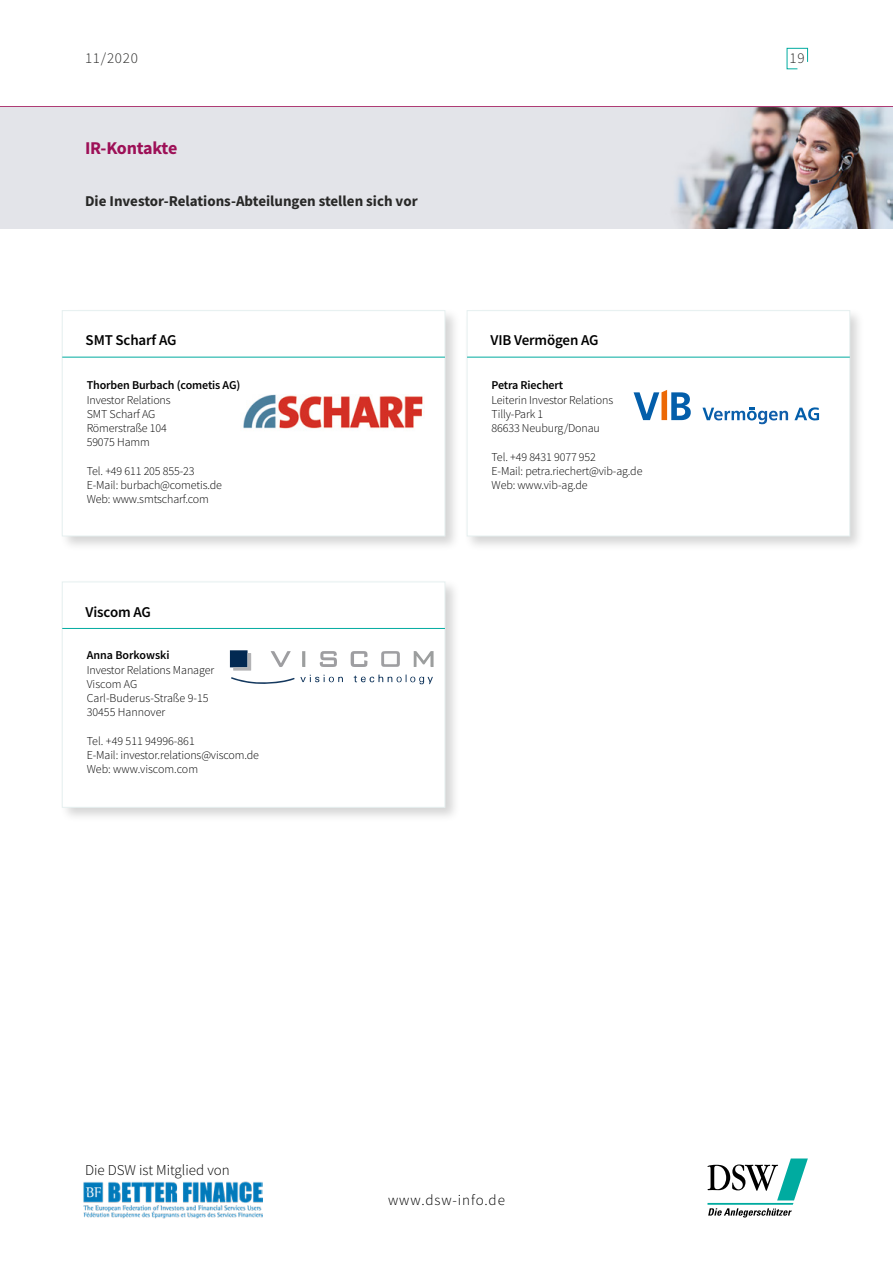
<style>
.page{position:relative;width:893px;height:1263px;background:#fff}
.page>*{position:absolute;margin:0;border:0;box-sizing:border-box;transform-origin:0 0}
.t1{font:700 18px "Source Sans Pro";letter-spacing:-.02em;color:#9d1057}
.t2{font:700 15px "Source Sans Pro";color:#282827}
.t3{font:600 15px "Source Sans Pro";letter-spacing:-.01em;color:#000}
.t4{font:300 15px "Source Sans Pro";color:#000}
.t5{font:300 15px "Source Sans Pro";letter-spacing:.06em;color:#000}
.t6{font:300 15px "Source Sans Pro";letter-spacing:.05em;color:#282827}
.t7{font:300 12px/14.2px "Source Sans Pro";letter-spacing:-.01em;color:#000}
.t8{font:600 12px "Source Sans Pro";letter-spacing:-.01em;color:#000}
</style>
<div class="page">
<svg style="left:786px;top:48px;width:22px;height:22px"></svg>
<hr style="left:0;top:106px;width:893px;height:1px;background:#9d1057">
<svg style="left:707px;top:1158px;width:101px;height:59px"></svg>
<img style="left:83px;top:1182px;width:180px;height:37px">
<div style="left:59px;top:578px;width:401px;height:245px;background:#000;opacity:.17"></div>
<div style="left:62px;top:582px;width:383px;height:225px;background:#fff;border:1px solid #e6f0f0"></div>
<hr style="left:62px;top:628px;width:383px;height:1px;background:#00aba0">
<svg style="left:414px;top:651px;width:20px;height:16px"></svg>
<svg style="left:351px;top:651px;width:17px;height:16px"></svg>
<svg style="left:381px;top:651px;width:19px;height:16px"></svg>
<svg style="left:354px;top:674px;width:79px;height:11px"></svg>
<svg style="left:230px;top:650px;width:113px;height:34px"></svg>
<img style="left:0;top:107px;width:893px;height:121px">
<div style="left:464px;top:307px;width:401px;height:244px;background:#000;opacity:.17"></div>
<div style="left:467px;top:310px;width:383px;height:226px;background:#fff;border:1px solid #e6f0f0"></div>
<hr style="left:467px;top:357px;width:383px;height:1px;background:#00aba0">
<svg style="left:634px;top:390px;width:57px;height:30px"></svg>
<svg style="left:794px;top:407px;width:25px;height:14px"></svg>
<svg style="left:702px;top:407px;width:86px;height:17px"></svg>
<div style="left:59px;top:307px;width:401px;height:244px;background:#000;opacity:.17"></div>
<div style="left:62px;top:310px;width:383px;height:226px;background:#fff;border:1px solid #e6f0f0"></div>
<hr style="left:62px;top:357px;width:383px;height:1px;background:#00aba0">
<img style="left:243px;top:394px;width:180px;height:35px">
<p class="t6" style="left:85px;top:49px;width:54px">11/2020</p>
<p class="t6" style="left:790px;top:49px;width:17px">19</p>
<h1 class="t1" style="left:85px;top:136px;width:94px">IR-Kontakte</h1>
<p class="t2" style="left:85px;top:191px;width:334px">Die Investor-Relations-Abteilungen stellen sich vor</p>
<p class="t3" style="left:86px;top:331px;width:92px">SMT Scharf AG</p>
<p class="t8" style="left:87px;top:377px;width:155px">Thorben Burbach (cometis AG)</p>
<p class="t7" style="left:87px;top:392px;width:86px">Investor Relations<br>SMT Scharf AG<br>Römerstraße 104<br>59075 Hamm</p>
<p class="t7" style="left:87px;top:464px;width:137px">Tel. +49 611 205 855-23<br>E-Mail: burbach@cometis.de<br>Web: www.smtscharf.com</p>
<p class="t3" style="left:86px;top:602px;width:67px">Viscom AG</p>
<p class="t8" style="left:87px;top:647px;width:85px">Anna Borkowski</p>
<p class="t7" style="left:87px;top:662px;width:129px">Investor Relations Manager<br>Viscom AG<br>Carl-Buderus-Straße 9-15<br>30455 Hannover</p>
<p class="t7" style="left:87px;top:734px;width:174px">Tel. +49 511 94996-861<br>E-Mail: investor.relations@viscom.de<br>Web: www.viscom.com</p>
<p class="t3" style="left:490px;top:331px;width:110px">VIB Vermögen AG</p>
<p class="t8" style="left:492px;top:377px;width:73px">Petra Riechert</p>
<p class="t7" style="left:492px;top:392px;width:123px">Leiterin Investor Relations<br>Tilly-Park 1<br>86633 Neuburg/Donau</p>
<p class="t7" style="left:492px;top:449px;width:152px">Tel. +49 8431 9077 952<br>E-Mail: petra.riechert@vib-ag.de<br>Web: www.vib-ag.de</p>
<p class="t4" style="left:85px;top:1161px;width:146px">Die DSW ist Mitglied von</p>
<p class="t5" style="left:388px;top:1191px;width:118px">www.dsw-info.de</p>
</div>
